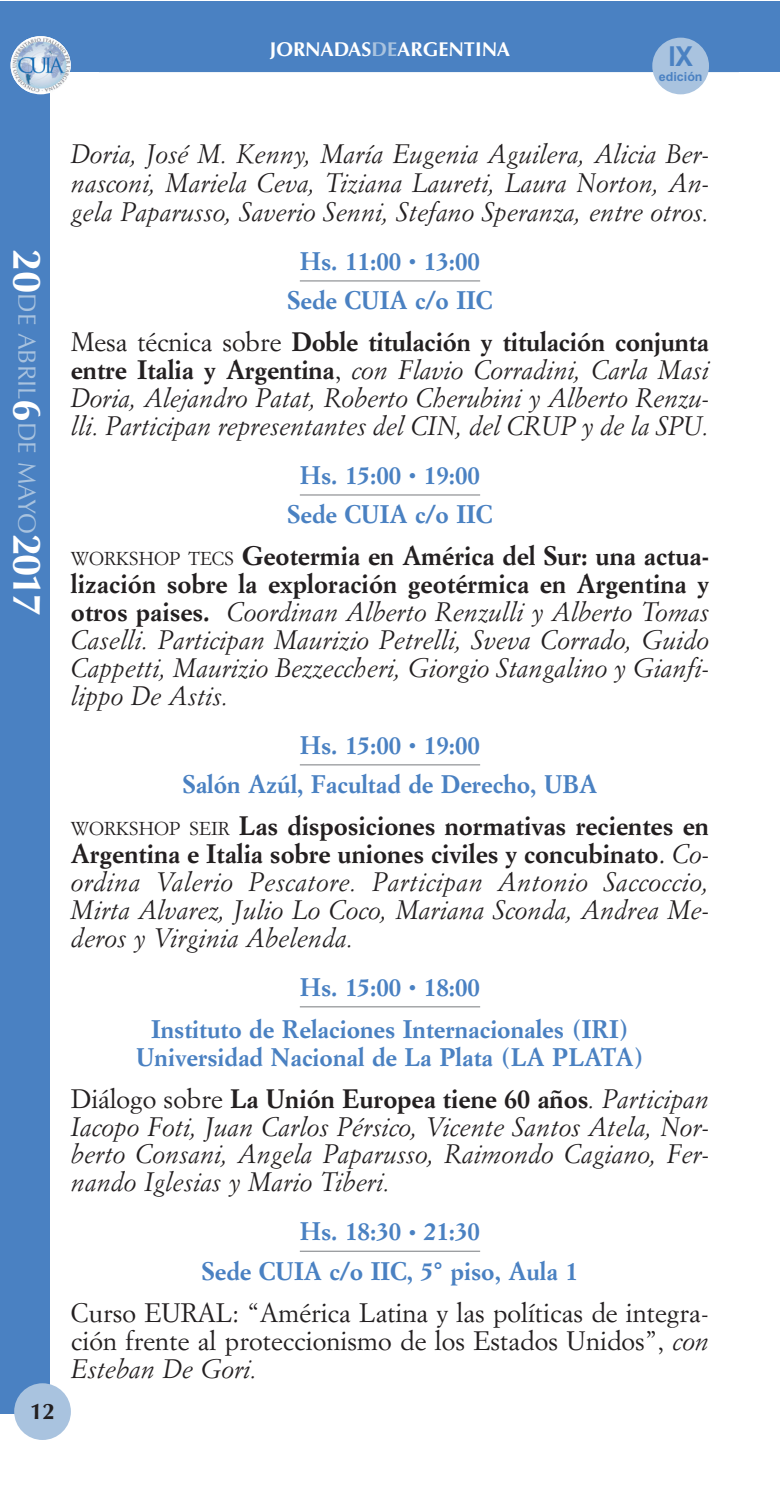
<style>
.page{position:relative;width:780px;height:1489px;background:#fff}
.page>*{position:absolute;margin:0;border:0;box-sizing:border-box;transform-origin:0 0}
.t1{font:700 27.5px "Arial";color:#4a81c2;scale:.95 1}
.t2{font:italic 26.25px/28px "Simoncini Garamond";color:#231f20;text-align:justify}
.t3{font:26.25px/28px "Simoncini Garamond";color:#231f20;text-align:justify}
.t4{font:700 25px/39.5px "Simoncini Garamond";color:#4a81c2;text-align:center}
.t5{font:25px "Optima";color:#a9c3df}
.t6{font:700 22.5px "Optima";color:#231f20}
.t7{font:700 20px "Optima";color:#fff}
.t8{font:700 12.5px "Arial";color:#4a81c2}
.s1{color:#a9c3df}
.s2{font-weight:700;font-size:40px;color:#fff}
.s3{font-size:15px}
.s4{font-style:normal}
.s5{font-weight:700;font-style:normal}
.s6{font-style:normal;font-size:18.25px}
.s7{font-style:italic}
</style>
<div class="page">
<hr style="left:300px;top:280px;width:180px;height:1px;background:#939598">
<hr style="left:300px;top:494px;width:180px;height:1px;background:#939598">
<hr style="left:300px;top:764px;width:180px;height:1px;background:#939598">
<hr style="left:300px;top:1006px;width:180px;height:1px;background:#939598">
<hr style="left:300px;top:1250px;width:180px;height:1px;background:#939598">
<div style="left:0;top:72px;width:50px;height:1342px;background:#4a81c2"></div>
<div style="left:0;top:1px;width:780px;height:71px;background:#4a81c2"></div>
<div style="left:11px;top:36px;width:60px;height:58px;background:#fff;border-radius:50%"></div>
<img style="left:11px;top:36px;width:60px;height:56px;border-radius:50%">
<div style="left:14px;top:1383px;width:57px;height:56px;background:#a9c3df;border-radius:50%"></div>
<div style="left:652px;top:38px;width:57px;height:56px;background:#a9c3df;border-radius:50%"></div>
<p class="t7" style="left:270px;top:41px;width:242px">JORNADAS<span class="s1">DE</span>ARGENTINA</p>
<p class="t1" style="left:668px;top:47px;width:27px">IX</p>
<p class="t8" style="left:658px;top:72px;width:45px">edición</p>
<p class="t5" style="left:37px;top:249px;width:369px;rotate:90deg"><span class="s2">20</span>DE ABRIL<span class="s2">6</span>DE MAYO<span class="s2">2017</span></p>
<p class="t6" style="left:30px;top:1401px;width:27px">12</p>
<p class="t2" style="left:71px;top:141px;width:639px;line-height:29.2px">Doria, José M. Kenny, María Eugenia Aguilera, Alicia Ber&shy;nasconi, Mariela Ceva, Tiziana Laureti, Laura Norton, An&shy;gela Paparusso, Saverio Senni, Stefano Speranza, entre otros.</p>
<p class="t4" style="left:287px;top:243px;width:206px">Hs. 11:00 <span class="s3">•</span> 13:00<br>Sede CUIA c/o IIC</p>
<p class="t2" style="left:71px;top:330px;width:639px"><span class="s4">Mesa técnica sobre</span> <span class="s5">Doble titulación y titulación conjunta entre Italia y Argentina</span><span class="s4">,</span> con Flavio Corradini, Carla Masi Doria, Alejandro Patat, Roberto Cherubini y Alberto Renzu&shy;lli. Participan representantes del CIN, del CRUP y de la SPU.</p>
<p class="t4" style="left:287px;top:457px;width:206px">Hs. 15:00 <span class="s3">•</span> 19:00<br>Sede CUIA c/o IIC</p>
<p class="t2" style="left:71px;top:544px;width:639px"><span class="s6">WORKSHOP TECS</span> <span class="s5">Geotermia en América del Sur: una actua&shy;lización sobre la exploración geotérmica en Argentina y otros paises.</span> Coordinan Alberto Renzulli y Alberto Tomas Caselli. Participan Maurizio Petrelli, Sveva Corrado, Guido Cappetti, Maurizio Bezzeccheri, Giorgio Stangalino y Gianfi&shy;lippo De Astis.</p>
<p class="t4" style="left:183px;top:727px;width:416px">Hs. 15:00 <span class="s3">•</span> 19:00<br>Salón Azúl, Facultad de Derecho, UBA</p>
<p class="t2" style="left:71px;top:814px;width:639px"><span class="s6">WORKSHOP SEIR</span> <span class="s5">Las disposiciones normativas recientes en Argentina e Italia sobre uniones civiles y concubinato</span><span class="s4">.</span> Co&shy;ordina Valerio Pescatore. Participan Antonio Saccoccio, Mirta Alvarez, Julio Lo Coco, Mariana Sconda, Andrea Me&shy;deros y Virginia Abelenda.</p>
<p class="t4" style="left:151px;top:967px;width:479px;line-height:42px">Hs. 15:00 <span class="s3">•</span> 18:00<br>Instituto de Relaciones Internacionales (IRI)</p>
<p class="t4" style="left:136px;top:1038px;width:509px">Universidad Nacional de La Plata (LA PLATA)</p>
<p class="t2" style="left:71px;top:1086px;width:639px"><span class="s4">Diálogo sobre</span> <span class="s5">La Unión Europea tiene 60 años</span>. Participan Iacopo Foti, Juan Carlos Pérsico, Vicente Santos Atela, Nor&shy;berto Consani, Angela Paparusso, Raimondo Cagiano, Fer&shy;nando Iglesias y Mario Tiberi.</p>
<p class="t4" style="left:202px;top:1213px;width:377px">Hs. 18:30 <span class="s3">•</span> 21:30<br>Sede CUIA c/o IIC, 5° piso, Aula 1</p>
<p class="t3" style="left:71px;top:1300px;width:639px">Curso EURAL: “América Latina y las políticas de integra&shy;ción frente al proteccionismo de los Estados Unidos”, <span class="s7">con Esteban De Gori.</span></p>
</div>
